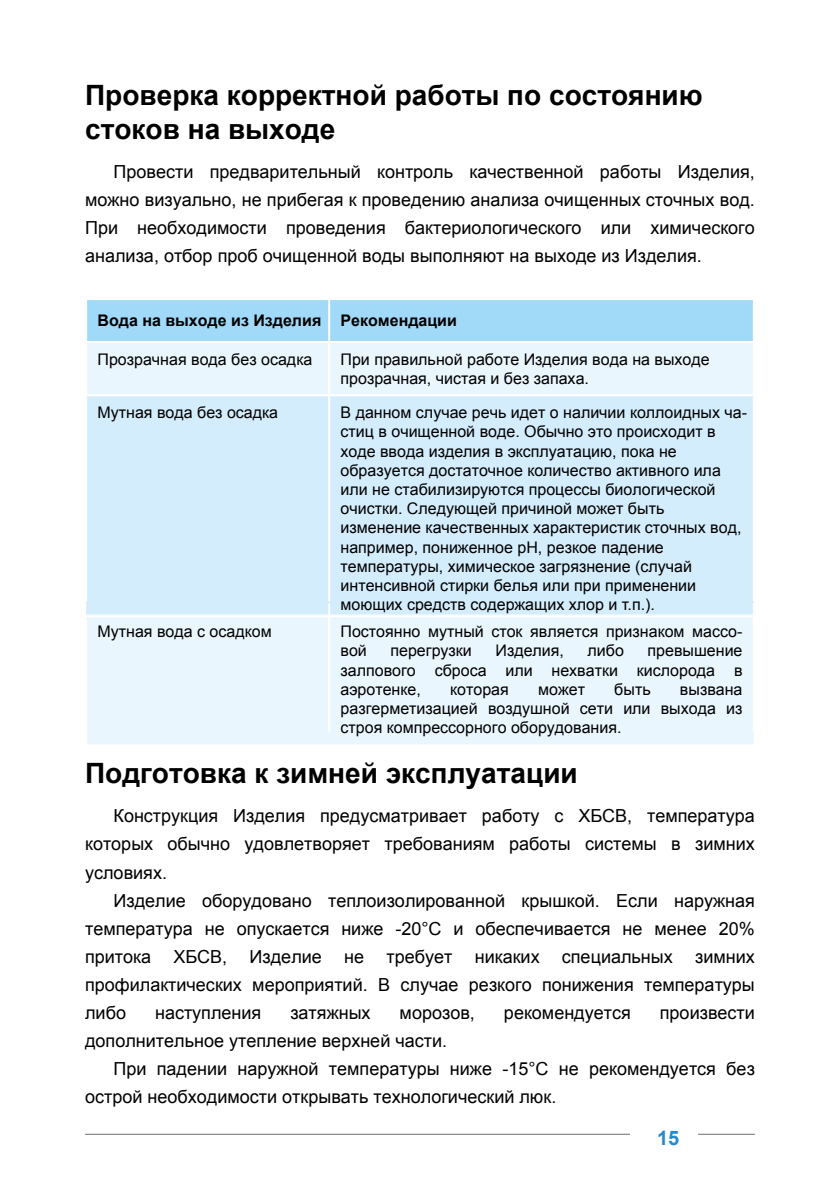
<style>
.page{position:relative;width:840px;height:1191px;background:#fff}
.page>*{position:absolute;margin:0;border:0;box-sizing:border-box;transform-origin:0 0}
.t1{font:700 28px/33.6px "Arial";color:#000}
.t2{font:700 20px "Arial";color:#248ccc}
.t3{font:18px/28px "Arial";color:#000;text-align:justify}
.t4{font:16px/19.2px "Arial";color:#000}
.t5{font:700 16px "Arial";color:#000}
.s1{font-style:inherit}
</style>
<div class="page">
<hr style="left:697px;top:1133px;width:57px;height:1px;background:#706f6f">
<hr style="left:85px;top:1133px;width:544px;height:1px;background:#706f6f">
<div style="left:87px;top:300px;width:665px;height:41px;background:#a1daf8"></div>
<div style="left:86px;top:343px;width:667px;height:401px;background:#eaf6fe"></div>
<div style="left:86px;top:396px;width:667px;height:218px;background:#d4edfc"></div>
<hr style="left:328px;top:300px;width:2px;height:41px;background:#fff">
<hr style="left:85px;top:343px;width:2px;height:51px;background:#fff">
<hr style="left:328px;top:343px;width:2px;height:51px;background:#fff">
<hr style="left:752px;top:343px;width:2px;height:51px;background:#fff">
<hr style="left:85px;top:394px;width:244px;height:2px;background:#fff">
<hr style="left:85px;top:396px;width:2px;height:205px;background:#fff">
<hr style="left:329px;top:394px;width:425px;height:2px;background:#fff">
<hr style="left:328px;top:396px;width:2px;height:205px;background:#fff">
<hr style="left:752px;top:396px;width:2px;height:205px;background:#fff">
<hr style="left:85px;top:615px;width:244px;height:2px;background:#fff">
<hr style="left:85px;top:619px;width:2px;height:128px;background:#fff">
<hr style="left:329px;top:615px;width:425px;height:2px;background:#fff">
<hr style="left:328px;top:603px;width:2px;height:128px;background:#fff">
<hr style="left:752px;top:603px;width:2px;height:128px;background:#fff">
<h1 class="t1" style="left:85px;top:79px;width:618px">Проверка корректной работы по состоянию стоков на выходе</h1>
<p class="t3" style="left:85px;top:158px;width:671px;text-indent:28px">Провести предварительный контроль качественной работы Изделия, можно визуально, не прибегая к проведению анализа очищенных сточных вод.<br>При необходимости проведения бактериологического или химического анализа, отбор проб очищенной воды выполняют на выходе из Изделия.</p>
<p class="t5" style="left:97px;top:310px;width:361px">Вода на выходе из Изделия Рекомендации</p>
<p class="t4" style="left:97px;top:350px;width:216px">Прозрачная вода без осадка</p>
<p class="t4" style="left:340px;top:350px;width:370px">При правильной работе Изделия вода на выходе прозрачная, чистая и без запаха.</p>
<p class="t4" style="left:97px;top:403px;width:182px">Мутная вода без осадка</p>
<p class="t4" style="left:340px;top:403px;width:408px">В данном случае речь идет о наличии коллоидных ча&shy;стиц в очищенной воде. Обычно это происходит в ходе ввода изделия в эксплуатацию, пока не образуется достаточное количество активного ила или не стабилизируются процессы биологической очистки. Следующей причиной может быть изменение качественных характеристик сточных вод, например, пониженное рН, резкое падение температуры, химическое загрязнение (случай интенсивной стирки белья или при применении моющих средств содержащих хлор и т.п.).</p>
<p class="t4" style="left:97px;top:622px;width:176px">Мутная вода с осадком</p>
<p class="t4" style="left:340px;top:622px;width:403px">Постоянно мутный сток является признаком массо&shy;вой</p>
<p class="t4" style="left:390px;top:641px;width:83px">перегрузки</p>
<p class="t4" style="left:495px;top:641px;width:70px">Изделия,</p>
<p class="t4" style="left:587px;top:641px;width:38px">либо</p>
<p class="t4" style="left:340px;top:641px;width:403px;text-align:justify;text-indent:307px">превышение залпового сброса или нехватки кислорода в аэротенке,</p>
<p class="t4" style="left:450px;top:679px;width:60px">которая</p>
<p class="t4" style="left:538px;top:679px;width:48px">может</p>
<p class="t4" style="left:614px;top:679px;width:38px">быть</p>
<p class="t4" style="left:340px;top:679px;width:403px;text-align:justify;text-indent:339px">вызвана разгерметизацией воздушной сети или выхода из строя компрессорного оборудования.</p>
<h1 class="t1" style="left:85px;top:757px;width:494px">Подготовка к зимней эксплуатации</h1>
<p class="t3" style="left:85px;top:802px;width:671px;text-indent:28px">Конструкция Изделия предусматривает работу с ХБСВ, температура которых обычно удовлетворяет требованиям работы системы в зимних условиях.</p>
<p class="t3" style="left:85px;top:886px;width:671px;text-indent:28px">Изделие оборудовано теплоизолированной крышкой. Если наружная температура не опускается ниже -20°С и обеспечивается не менее 20% притока ХБСВ, Изделие не требует никаких специальных зимних профилактических мероприятий. В случае резкого понижения температуры либо</p>
<p class="t3" style="left:155px;top:998px;width:108px">наступления</p>
<p class="t3" style="left:290px;top:998px;width:82px">затяжных</p>
<p class="t3" style="left:399px;top:998px;width:77px">морозов,</p>
<p class="t3" style="left:503px;top:998px;width:128px">рекомендуется</p>
<p class="t3" style="left:659px;top:998px;width:96px">произвести</p>
<p class="t3" style="left:85px;top:1026px;width:363px">дополнительное утепление верхней части.</p>
<p class="t3" style="left:113px;top:1054px;width:642px">При падении наружной температуры ниже -15°С не рекомендуется без</p>
<p class="t3" style="left:85px;top:1082px;width:472px">острой необходимости открывать технологический люк.</p>
<p class="t2" style="left:656px;top:1124px;width:24px">1<span class="s1">5</span></p>
</div>
